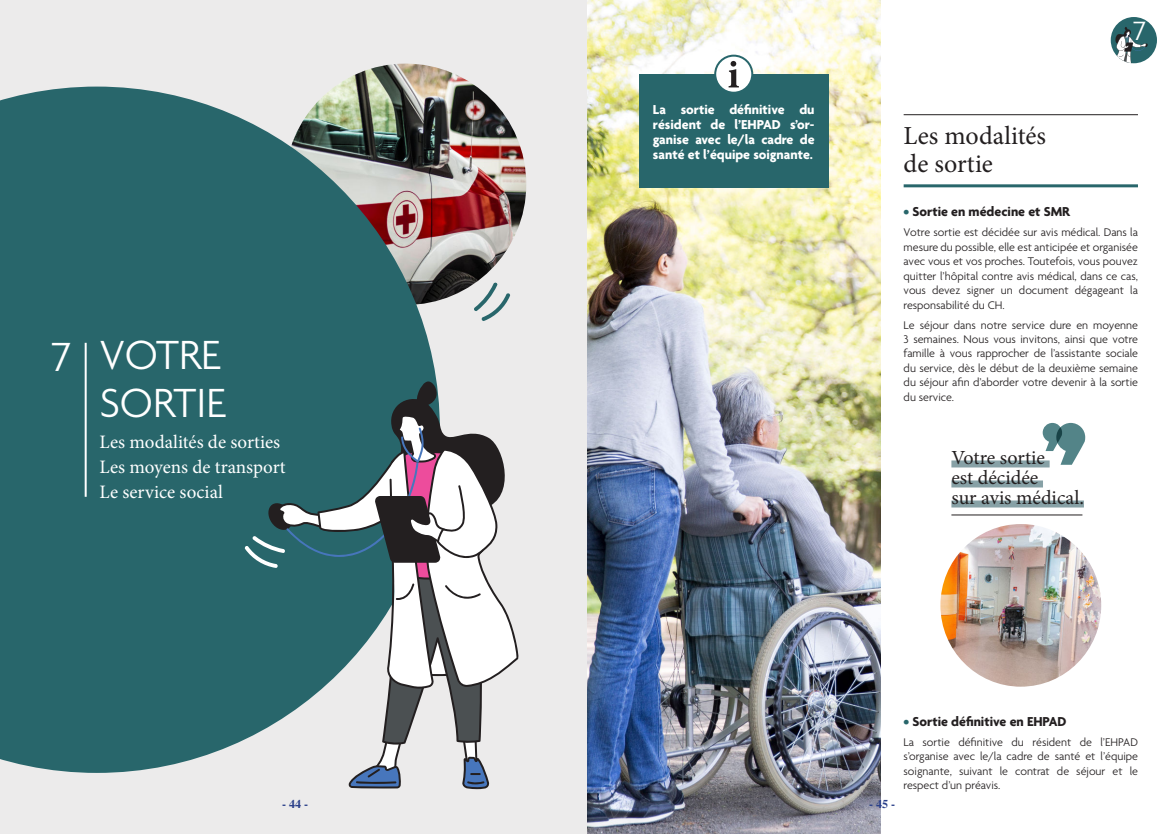
<style>
.page{position:relative;width:1174px;height:834px;background:#fff}
.page>*{position:absolute;margin:0;border:0;box-sizing:border-box;transform-origin:0 0}
.t1{font:300 44px/48px "Agenda";color:#fff}
.t2{font:300 28.6px "Agenda";color:#fff}
.t3{font:26px/28px "Minion Pro";color:#231f20}
.t4{font:20px/20px "Minion Pro";color:#231f20}
.t5{font:19px/24.8px "Minion Pro";color:#fff}
.t6{font:700 14px/15px "Agenda";color:#fff;text-align:justify}
.t7{font:700 14px "Agenda";color:#231f20}
.t8{font:300 12px/14.4px "Agenda";color:#231f20;text-align:justify}
.t9{font:700 12px "TG Roman";color:#2b408a}
.s1{color:#28666b}
</style>
<div class="page">
<div style="left:0;top:0;width:587px;height:833px;background:#ecebeb"></div>
<img style="left:285px;top:64px;width:241px;height:241px;border-radius:121px">
<img style="left:940px;top:524px;width:161px;height:162px">
<svg style="left:0;top:87px;width:440px;height:685px;background:#366c70"></svg>
<hr style="left:85px;top:343px;width:2px;height:153px;background:#fff">
<svg style="left:473px;top:281px;width:38px;height:40px"></svg>
<img style="left:587px;top:0;width:293px;height:833px">
<hr style="left:903px;top:114px;width:235px;height:1px;background:#231f20">
<hr style="left:903px;top:184px;width:235px;height:3px;background:#28666b">
<svg style="left:244px;top:381px;width:275px;height:408px"></svg>
<div style="left:1110px;top:17px;width:47px;height:46px;background:#28666b;border-radius:50%"></div>
<svg style="left:1112px;top:27px;width:35px;height:36px"></svg>
<svg style="left:1042px;top:423px;width:43px;height:41px"></svg>
<hr style="left:951px;top:514px;width:131px;height:1px;background:#231f20">
<div style="left:951px;top:460px;width:98px;height:7px;background:#87a1a6"></div>
<div style="left:951px;top:480px;width:92px;height:7px;background:#87a1a6"></div>
<div style="left:951px;top:500px;width:133px;height:7px;background:#87a1a6"></div>
<div style="left:639px;top:74px;width:189px;height:113px;background:#28666b"></div>
<div style="left:715px;top:56px;width:37px;height:37px;background:#fff;border-radius:50%"></div>
<div style="left:714px;top:55px;width:39px;height:39px;border:2px solid #28666b;border-radius:50%"></div>
<svg style="left:728px;top:61px;width:11px;height:26px"></svg>
<h1 class="t1" style="left:52px;top:332px;width:21px">7</h1>
<h1 class="t1" style="left:100px;top:330px;width:128px">VOTRE<br>SORTIE</h1>
<h3 class="t5" style="left:100px;top:431px;width:188px">Les modalités de sorties<br>Les moyens de transport<br>Le service social</h3>
<p class="t9" style="left:282px;top:799px;width:27px">- 44 -</p>
<p class="t6" style="left:653px;top:101px;width:163px">La sortie définitive du résident de l’EHPAD s’or&shy;ganise avec le/la cadre de santé et l’équipe soignante.</p>
<h2 class="t2" style="left:1133px;top:15px;width:14px">7</h2>
<h3 class="t3" style="left:903px;top:124px;width:144px">Les modalités de sortie</h3>
<p class="t7" style="left:903px;top:204px;width:168px"><span class="s1">•</span> Sortie en médecine et SMR</p>
<p class="t8" style="left:903px;top:225px;width:236px">Votre sortie est décidée sur avis médical. Dans la mesure du possible, elle est anticipée et organisée avec vous et vos proches. Toutefois, vous pouvez quitter l’hôpital contre avis médical, dans ce cas, vous devez signer un document dégageant la responsabilité du CH.</p>
<p class="t8" style="left:903px;top:317px;width:236px">Le séjour dans notre service dure en moyenne 3 semaines. Nous vous invitons, ainsi que votre famille à vous rapprocher de l’assistante sociale du service, dès le début de la deuxième semaine du séjour afin d’aborder votre devenir à la sortie du service.</p>
<h3 class="t4" style="left:951px;top:449px;width:134px">Votre sortie<br>est décidée<br>sur avis médical.</h3>
<p class="t9" style="left:869px;top:799px;width:27px">- 45 -</p>
<p class="t7" style="left:903px;top:713px;width:164px"><span class="s1">•</span> Sortie définitive en EHPAD</p>
<p class="t8" style="left:903px;top:734px;width:236px">La sortie définitive du résident de l’EHPAD s’organise avec le/la cadre de santé et l’équipe soignante, suivant le contrat de séjour et le respect d’un préavis.</p>
</div>
